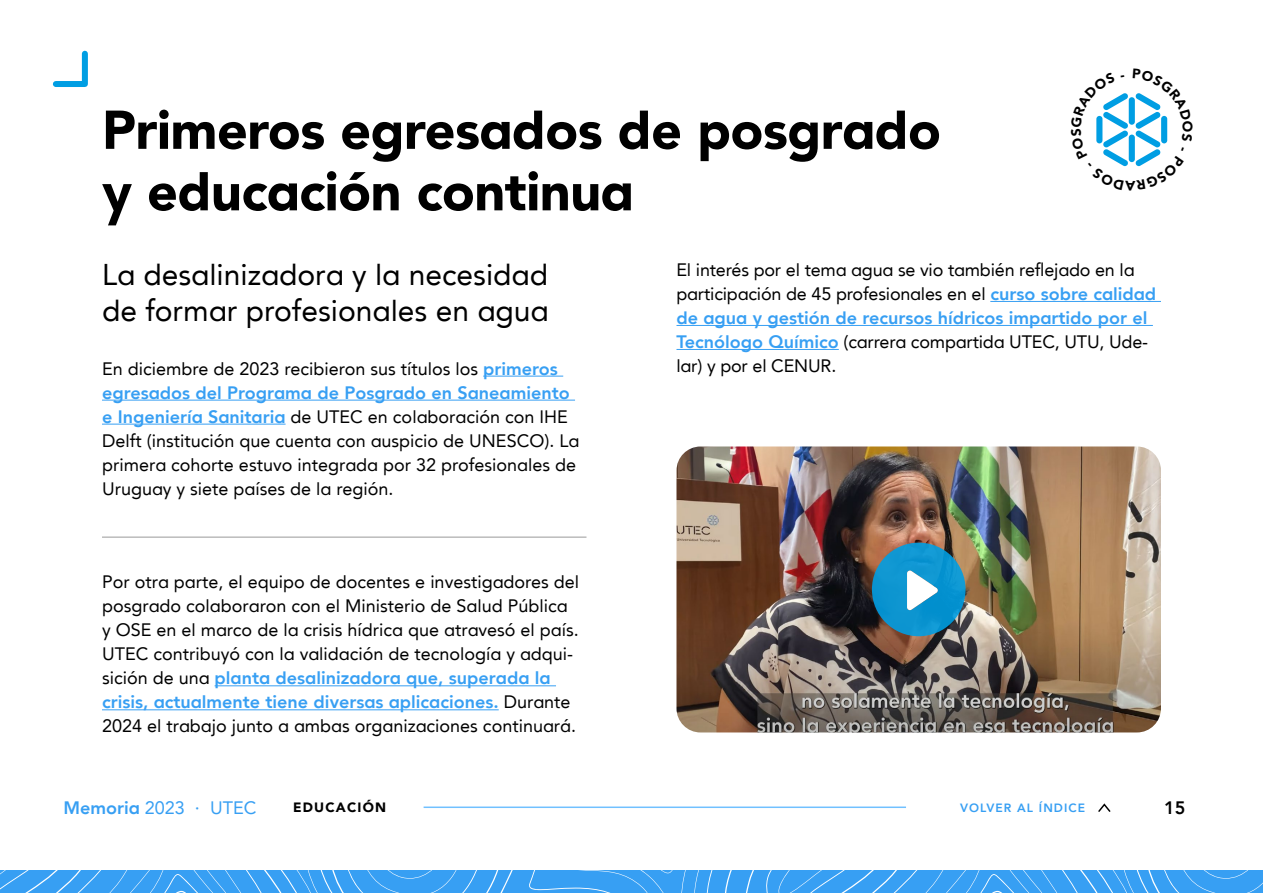
<style>
.page{position:relative;width:1263px;height:893px;background:#fff}
.page>*{position:absolute;margin:0;border:0;box-sizing:border-box;transform-origin:0 0}
.t1{font:900 54px/61.5px "UTE Ctxt";letter-spacing:-.01em;color:#000}
.t2{font:30px/36px "UTE Ctxt Roman";color:#000}
.t3{font:18px/24px "UTE Ctxt Roman";color:#000}
.t4{font:800 18px/24px "UTE Ctxt";color:#379ff3}
.t5{font:18px "UTE Ctxt Roman";color:#379ff3}
.t6{font:800 18px "UTE Ctxt";color:#000}
.t7{font:900 13.5px "UTE Ctxt";letter-spacing:.09em;color:#000}
.t8{font:800 12px "UTE Ctxt";letter-spacing:.09em;color:#379ff3}
.s1{font-family:"UTE Ctxt";font-weight:800;color:#379ff3}
.s2{font-family:"UTE Ctxt Roman";font-weight:400;color:#000}
.s3{font-family:"UTE Ctxt";font-weight:800}
</style>
<div class="page">
<hr style="left:483px;top:376px;width:80px;height:1px;background:#379ff3">
<hr style="left:102px;top:400px;width:473px;height:1px;background:#379ff3">
<hr style="left:102px;top:424px;width:184px;height:1px;background:#379ff3">
<hr style="left:215px;top:685px;width:341px;height:1px;background:#379ff3">
<hr style="left:102px;top:709px;width:397px;height:1px;background:#379ff3">
<hr style="left:990px;top:301px;width:171px;height:1px;background:#379ff3">
<hr style="left:676px;top:325px;width:477px;height:1px;background:#379ff3">
<hr style="left:676px;top:349px;width:163px;height:1px;background:#379ff3">
<svg style="left:52px;top:50px;width:36px;height:37px"></svg>
<img style="left:676px;top:446px;width:485px;height:286px">
<svg style="left:872px;top:543px;width:93px;height:93px"></svg>
<hr style="left:424px;top:806px;width:482px;height:2px;background:#71c1ff">
<svg style="left:0;top:870px;width:1263px;height:23px"></svg>
<svg style="left:1098px;top:803px;width:13px;height:9px"></svg>
<hr style="left:102px;top:537px;width:484px;height:1px;background:#999">
<svg style="left:1096px;top:93px;width:72px;height:74px"></svg>
<h1 class="t1" style="left:102px;top:100px;width:840px">Primeros egresados de posgrado y educación continua</h1>
<h2 class="t2" style="left:102px;top:257px;width:448px">La desalinizadora y la necesidad de formar profesionales en agua</h2>
<p class="t3" style="left:102px;top:357px;width:457px">En diciembre de 2023 recibieron sus títulos los <span class="s1">primeros</span></p>
<p class="t4" style="left:102px;top:381px;width:469px">egresados del Programa de Posgrado en Saneamiento</p>
<p class="t3" style="left:102px;top:405px;width:479px"><span class="s1">e Ingeniería Sanitaria</span> de UTEC en colaboración con IHE Delft (institución que cuenta con auspicio de UNESCO). La primera cohorte estuvo integrada por 32 profesionales de Uruguay y siete países de la región.</p>
<p class="t3" style="left:676px;top:258px;width:481px">El interés por el tema agua se vio también reflejado en la participación de 45 profesionales en el <span class="s1">curso sobre calidad</span></p>
<p class="t4" style="left:676px;top:306px;width:473px">de agua y gestión de recursos hídricos impartido por el</p>
<p class="t3" style="left:676px;top:330px;width:473px"><span class="s1">Tecnólogo Químico</span> (carrera compartida UTEC, UTU, Ude&shy;lar) y por el CENUR.</p>
<p class="t3" style="left:102px;top:570px;width:479px">Por otra parte, el equipo de docentes e investigadores del posgrado colaboraron con el Ministerio de Salud Pública y OSE en el marco de la crisis hídrica que atravesó el país.<br>UTEC contribuyó con la validación de tecnología y adqui-</p>
<p class="t4" style="left:102px;top:666px;width:470px"><span class="s2">sición de una</span> planta desalinizadora que, superada la crisis, actualmente tiene diversas aplicaciones. <span class="s2">Durante</span></p>
<p class="t3" style="left:102px;top:714px;width:476px">2024 el trabajo junto a ambas organizaciones continuará.</p>
<p class="t5" style="left:63px;top:797px;width:194px"><span class="s3">Memoria</span> 2023 · UTEC</p>
<p class="t7" style="left:293px;top:799px;width:95px">EDUCACIÓN</p>
<p class="t8" style="left:960px;top:800px;width:127px">VOLVER AL ÍNDICE</p>
<p class="t6" style="left:1164px;top:797px;width:23px">15</p>
</div>
